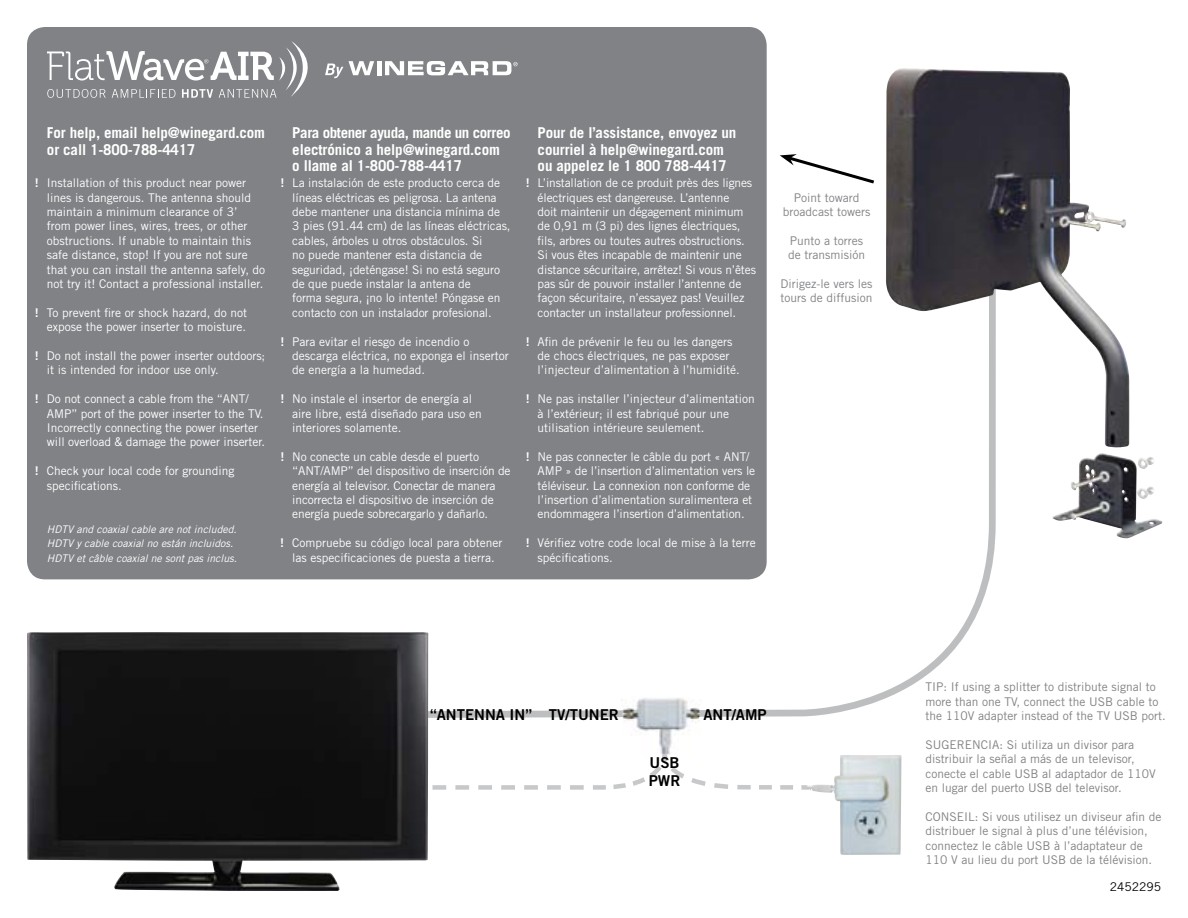
<style>
.page{position:relative;width:1188px;height:918px;background:#fff}
.page>*{position:absolute;margin:0;border:0;box-sizing:border-box;transform-origin:0 0}
.t1{font:700 15px/16.5px "Trade Gothic";letter-spacing:-.01em;color:#fff}
.t2{font:15px/18px "Trade Gothic Bold Two";color:#000}
.t3{font:12px/14.4px "Trade Gothic";letter-spacing:-.005em;color:#fff}
.t4{font:12px/14.4px "Trade Gothic";color:#808285}
.t5{font:12px "Trade Gothic Bold Two";color:#fff}
.t6{font:12px "Trade Gothic";color:#000}
.t7{font:italic 10.5px/14.4px "Trade Gothic";color:#fff}
</style>
<div class="page">
<div style="left:27px;top:27px;width:740px;height:552px;background:#808285;border-radius:18px"></div>
<svg style="left:417px;top:281px;width:579px;height:440px"></svg>
<svg style="left:349px;top:61px;width:25px;height:14px"></svg>
<div style="left:377px;top:61px;width:5px;height:14px;background:#fff"></div>
<svg style="left:385px;top:61px;width:133px;height:14px"></svg>
<svg style="left:47px;top:41px;width:296px;height:57px"></svg>
<svg style="left:432px;top:759px;width:375px;height:31px"></svg>
<img style="left:807px;top:755px;width:95px;height:100px">
<img style="left:619px;top:696px;width:84px;height:63px">
<img style="left:27px;top:632px;width:401px;height:259px">
<img style="left:886px;top:68px;width:243px;height:379px">
<svg style="left:780px;top:154px;width:94px;height:30px"></svg>
<p class="t5" style="left:35px;top:175px;width:5px">!</p>
<p class="t5" style="left:35px;top:305px;width:5px">!</p>
<p class="t5" style="left:35px;top:348px;width:5px">!</p>
<p class="t5" style="left:35px;top:391px;width:5px">!</p>
<p class="t5" style="left:35px;top:463px;width:5px">!</p>
<p class="t1" style="left:47px;top:125px;width:220px">For help, email help@winegard.com or call 1-800-788-4417</p>
<p class="t3" style="left:47px;top:176px;width:220px">Installation of this product near power lines is dangerous. The antenna should maintain a minimum clearance of 3’<br>from power lines, wires, trees, or other obstructions. If unable to maintain this safe distance, stop! If you are not sure that you can install the antenna safely, do not try it! Contact a professional installer.</p>
<p class="t3" style="left:47px;top:305px;width:202px">To prevent fire or shock hazard, do not expose the power inserter to moisture.</p>
<p class="t3" style="left:47px;top:348px;width:220px">Do not install the power inserter outdoors; it is intended for indoor use only.</p>
<p class="t3" style="left:47px;top:392px;width:220px">Do not connect a cable from the “ANT/ AMP” port of the power inserter to the TV.<br>Incorrectly connecting the power inserter will overload &amp; damage the power inserter.</p>
<p class="t3" style="left:47px;top:464px;width:189px">Check your local code for grounding specifications.</p>
<p class="t7" style="left:47px;top:522px;width:192px">HDTV and coaxial cable are not included.<br>HDTV y cable coaxial no están incluidos.<br>HDTV et câble coaxial ne sont pas inclus.</p>
<p class="t5" style="left:280px;top:175px;width:5px">!</p>
<p class="t5" style="left:280px;top:334px;width:5px">!</p>
<p class="t5" style="left:280px;top:391px;width:5px">!</p>
<p class="t5" style="left:280px;top:449px;width:5px">!</p>
<p class="t5" style="left:280px;top:535px;width:5px">!</p>
<p class="t1" style="left:292px;top:125px;width:220px">Para obtener ayuda, mande un correo electrónico a help@winegard.com o llame al 1-800-788-4417</p>
<p class="t3" style="left:292px;top:176px;width:220px">La instalación de este producto cerca de líneas eléctricas es peligrosa. La antena debe mantener una distancia mínima de<br>3 pies (91.44 cm) de las líneas eléctricas, cables, árboles u otros obstáculos. Si<br>no puede mantener esta distancia de seguridad, ¡deténgase! Si no está seguro de que puede instalar la antena de<br>forma segura, ¡no lo intente! Póngase en contacto con un instalador profesional.</p>
<p class="t3" style="left:292px;top:334px;width:218px">Para evitar el riesgo de incendio o descarga eléctrica, no exponga el insertor de energía a la humedad.</p>
<p class="t3" style="left:292px;top:392px;width:191px">No instale el insertor de energía al aire libre, está diseñado para uso en interiores solamente.</p>
<p class="t3" style="left:292px;top:449px;width:220px">No conecte un cable desde el puerto “ANT/AMP” del dispositivo de inserción de energía al televisor. Conectar de manera incorrecta el dispositivo de inserción de energía puede sobrecargarlo y dañarlo.</p>
<p class="t3" style="left:292px;top:536px;width:212px">Compruebe su código local para obtener las especificaciones de puesta a tierra.</p>
<p class="t5" style="left:526px;top:175px;width:5px">!</p>
<p class="t5" style="left:526px;top:334px;width:5px">!</p>
<p class="t5" style="left:526px;top:391px;width:5px">!</p>
<p class="t5" style="left:526px;top:449px;width:5px">!</p>
<p class="t5" style="left:526px;top:535px;width:5px">!</p>
<p class="t1" style="left:538px;top:125px;width:200px">Pour de l’assistance, envoyez un courriel à help@winegard.com ou appelez le 1 800 788-4417</p>
<p class="t3" style="left:538px;top:176px;width:220px">L’installation de ce produit près des lignes électriques est dangereuse. L’antenne<br>doit maintenir un dégagement minimum de 0,91 m (3 pi) des lignes électriques, fils, arbres ou toutes autres obstructions.<br>Si vous êtes incapable de maintenir une distance sécuritaire, arrêtez! Si vous n’êtes pas sûr de pouvoir installer l’antenne de façon sécuritaire, n’essayez pas! Veuillez contacter un installateur professionnel.</p>
<p class="t3" style="left:538px;top:334px;width:204px">Afin de prévenir le feu ou les dangers de chocs électriques, ne pas exposer l’injecteur d’alimentation à l’humidité.</p>
<p class="t3" style="left:538px;top:392px;width:219px">Ne pas installer l’injecteur d’alimentation à l’extérieur; il est fabriqué pour une utilisation intérieure seulement.</p>
<p class="t3" style="left:538px;top:449px;width:219px">Ne pas connecter le câble du port « ANT/ AMP » de l’insertion d’alimentation vers le téléviseur. La connexion non conforme de l’insertion d’alimentation suralimentera et endommagera l’insertion d’alimentation.</p>
<p class="t3" style="left:538px;top:536px;width:220px">Vérifiez votre code local de mise à la terre spécifications.</p>
<p class="t4" style="left:783px;top:190px;width:89px;text-align:center">Point toward broadcast towers</p>
<p class="t4" style="left:788px;top:233px;width:78px">Punto a torres de transmisión</p>
<p class="t4" style="left:781px;top:276px;width:93px">Dirigez-le vers les tours de diffusion</p>
<p class="t2" style="left:430px;top:705px;width:190px">“ANTENNA IN” TV/TUNER</p>
<p class="t2" style="left:649px;top:753px;width:33px">USB<br>PWR</p>
<p class="t2" style="left:703px;top:705px;width:65px">ANT/AMP</p>
<p class="t4" style="left:926px;top:680px;width:242px">TIP: If using a splitter to distribute signal to more than one TV, connect the USB cable to the 110V adapter instead of the TV USB port.</p>
<p class="t4" style="left:926px;top:737px;width:232px">SUGERENCIA: Si utiliza un divisor para distribuir la señal a más de un televisor, conecte el cable USB al adaptador de 110V en lugar del puerto USB del televisor.</p>
<p class="t4" style="left:926px;top:809px;width:237px">CONSEIL: Si vous utilisez un diviseur afin de distribuer le signal à plus d’une télévision, connectez le câble USB à l’adaptateur de 110 V au lieu du port USB de la télévision.</p>
<p class="t6" style="left:1110px;top:879px;width:53px">2452295</p>
</div>
